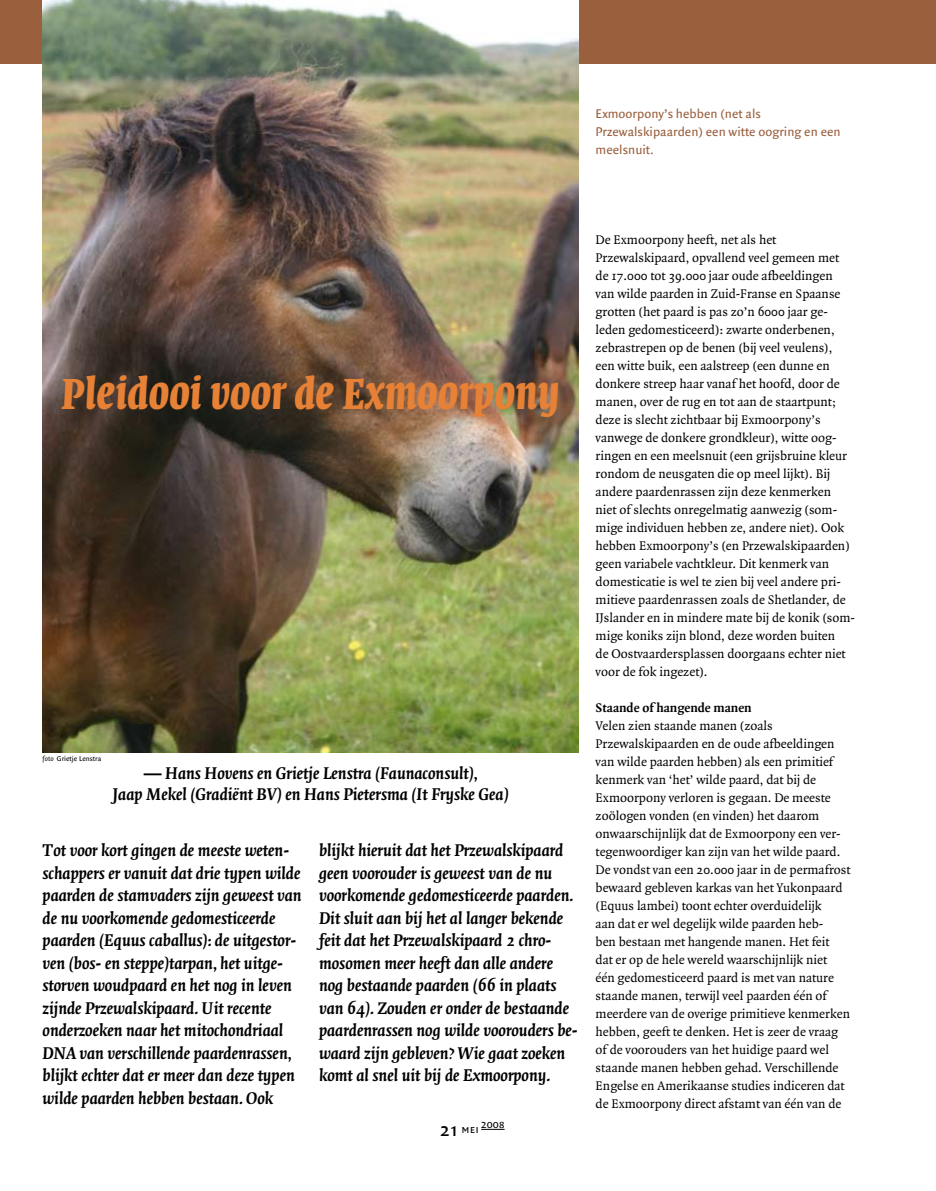
<style>
.page{position:relative;width:936px;height:1191px;background:#fff}
.page>*{position:absolute;margin:0;border:0;box-sizing:border-box;transform-origin:0 0}
.t1{font:italic 700 45px "Quadraat Dis";color:#e68136}
.t2{font:italic 700 18px/22.5px "Quadraat";color:#000}
.t3{font:13.5px/18px "Quadraat";color:#000}
.t4{font:13.5px/18px "Quadraat Sans";color:#9a5f3d}
.t5{font:700 13.5px "Quadraat";color:#000}
.t6{font:12px "Quadraat Sans Caps";color:#000}
.t7{font:7.5px "Quadraat Sans";color:#000}
.s1{font-style:italic}
.s2{font-family:"Quadraat Sans";font-size:21px}
</style>
<div class="page">
<svg style="left:481px;top:1129px;width:23px;height:1px"></svg>
<div style="left:0;top:0;width:935px;height:64px;background:#9a5f3d"></div>
<img style="left:43px;top:0;width:535px;height:753px">
<p class="t4" style="left:595px;top:105px;width:246px">Exmoorpony’s hebben (net als<br>Przewalskipaarden) een witte oogring en een meelsnuit.</p>
<h1 class="t1" style="left:61px;top:370px;width:500px">Pleidooi voor de Exmoorpony</h1>
<p class="t7" style="left:43px;top:754px;width:60px"><span class="s1">foto</span> Grietje Lenstra</p>
<h2 class="t2" style="left:112px;top:763px;width:398px;line-height:21px;text-align:center">— Hans Hovens en Grietje Lenstra (Faunaconsult),<br>Jaap Mekel (Gradiënt BV) en Hans Pietersma (It Fryske Gea)</h2>
<p class="t2" style="left:43px;top:839px;width:261px">Tot voor kort gingen de meeste weten&shy;schappers er vanuit dat drie typen wilde paarden de stamvaders zijn geweest van de nu voorkomende gedomesticeerde paarden (Equus caballus): de uitgestor&shy;ven (bos- en steppe)tarpan, het uitge&shy;storven woudpaard en het nog in leven zijnde Przewalskipaard. Uit recente onderzoeken naar het mitochondriaal DNA van verschillende paardenrassen, blijkt echter dat er meer dan deze typen wilde paarden hebben bestaan. Ook</p>
<p class="t2" style="left:319px;top:839px;width:260px">blijkt hieruit dat het Przewalskipaard geen voorouder is geweest van de nu voorkomende gedomesticeerde paarden.<br>Dit sluit aan bij het al langer bekende feit dat het Przewalskipaard 2 chro&shy;mosomen meer heeft dan alle andere nog bestaande paarden (66 in plaats van 64). Zouden er onder de bestaande paardenrassen nog wilde voorouders be&shy;waard zijn gebleven? Wie gaat zoeken komt al snel uit bij de Exmoorpony.</p>
<p class="t6" style="left:439px;top:1116px;width:67px"><span class="s2">21</span> mei 2008</p>
<p class="t3" style="left:595px;top:231px;width:261px">De Exmoorpony heeft, net als het Przewalskipaard, opvallend veel gemeen met de 17.000 tot 39.000 jaar oude afbeeldingen van wilde paarden in Zuid-Franse en Spaanse grotten (het paard is pas zo’n 6000 jaar ge&shy;leden gedomesticeerd): zwarte onderbenen, zebrastrepen op de benen (bij veel veulens), een witte buik, een aalstreep (een dunne en donkere streep haar vanaf het hoofd, door de manen, over de rug en tot aan de staartpunt; deze is slecht zichtbaar bij Exmoorpony’s vanwege de donkere grondkleur), witte oog&shy;ringen en een meelsnuit (een grijsbruine kleur rondom de neusgaten die op meel lijkt). Bij andere paardenrassen zijn deze kenmerken niet of slechts onregelmatig aanwezig (som&shy;mige individuen hebben ze, andere niet). Ook hebben Exmoorpony’s (en Przewalskipaarden) geen variabele vachtkleur. Dit kenmerk van domesticatie is wel te zien bij veel andere pri&shy;mitieve paardenrassen zoals de Shetlander, de IJslander en in mindere mate bij de konik (som&shy;mige koniks zijn blond, deze worden buiten<br>de Oostvaardersplassen doorgaans echter niet voor de fok ingezet).</p>
<p class="t5" style="left:595px;top:700px;width:158px">Staande of hangende manen</p>
<p class="t3" style="left:595px;top:717px;width:256px">Velen zien staande manen (zoals Przewalskipaarden en de oude afbeeldingen van wilde paarden hebben) als een primitief kenmerk van ‘het’ wilde paard, dat bij de Exmoorpony verloren is gegaan. De meeste zoölogen vonden (en vinden) het daarom onwaarschijnlijk dat de Exmoorpony een ver&shy;tegenwoordiger kan zijn van het wilde paard.<br>De vondst van een 20.000 jaar in de permafrost bewaard gebleven karkas van het Yukonpaard (Equus lambei) toont echter overduidelijk<br>aan dat er wel degelijk wilde paarden heb-<br>ben bestaan met hangende manen. Het feit<br>dat er op de hele wereld waarschijnlijk niet<br>één gedomesticeerd paard is met van nature staande manen, terwijl veel paarden één of meerdere van de overige primitieve kenmerken hebben, geeft te denken. Het is zeer de vraag of de voorouders van het huidige paard wel staande manen hebben gehad. Verschillende Engelse en Amerikaanse studies indiceren dat de Exmoorpony direct afstamt van één van de</p>
</div>
